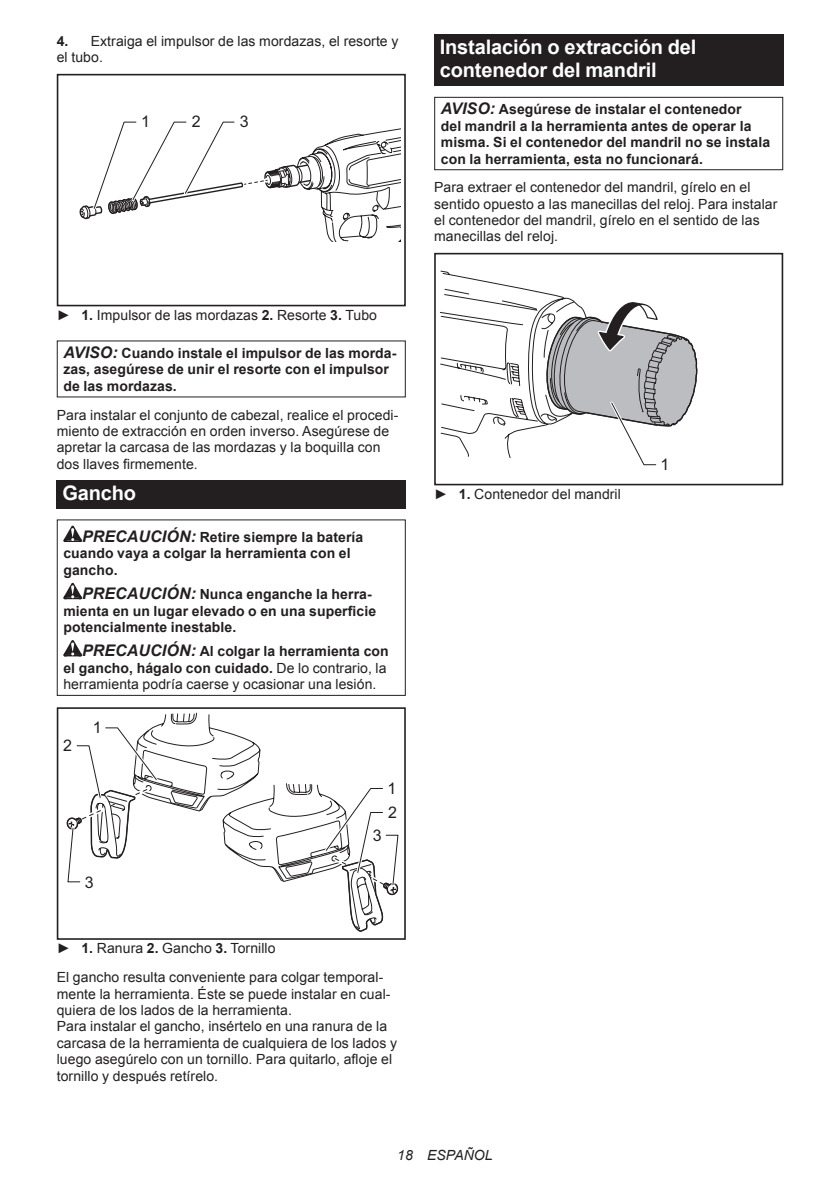
<style>
.page{position:relative;width:840px;height:1191px;background:#fff}
.page>*{position:absolute;margin:0;border:0;box-sizing:border-box;transform-origin:0 0}
.t1{font:700 20px/23.4px "Arial";letter-spacing:-.01em;color:#fff}
.t2{font:16px/24.2px "Arial";color:#231f20}
.t3{font:14px/16.4px "Arial";letter-spacing:.005em;color:#231f20}
.t4{font:700 14px/16.4px "Arial";letter-spacing:.005em;color:#231f20}
.t5{font:italic 14px "Arial";letter-spacing:.005em;color:#231f20}
.s1{font-weight:700}
.s2{font-style:italic;font-size:16px}
.s3{font-weight:700;font-style:italic;font-size:16px}
</style>
<div class="page">
<div style="left:57px;top:74px;width:348px;height:232px;border:2px solid #231f20"></div>
<svg style="left:79px;top:121px;width:321px;height:120px"></svg>
<div style="left:57px;top:480px;width:348px;height:28px;background:#231f20"></div>
<svg style="left:63px;top:525px;width:19px;height:17px"></svg>
<svg style="left:63px;top:583px;width:19px;height:16px"></svg>
<svg style="left:63px;top:640px;width:19px;height:16px"></svg>
<div style="left:57px;top:519px;width:348px;height:177px;border:1px solid #231f20"></div>
<div style="left:57px;top:707px;width:348px;height:232px;border:2px solid #231f20"></div>
<svg style="left:66px;top:712px;width:333px;height:220px"></svg>
<div style="left:434px;top:34px;width:348px;height:52px;background:#231f20"></div>
<div style="left:434px;top:97px;width:348px;height:73px;border:1px solid #231f20"></div>
<div style="left:434px;top:253px;width:348px;height:232px;border:2px solid #231f20"></div>
<svg style="left:440px;top:270px;width:257px;height:196px"></svg>
<p class="t3" style="left:57px;top:33px;width:343px"><span class="s1">4.</span> Extraiga el impulsor de las mordazas, el resorte y el tubo.</p>
<p class="t2" style="left:141px;top:110px;width:10px">1</p>
<p class="t2" style="left:192px;top:110px;width:10px">2</p>
<p class="t2" style="left:240px;top:110px;width:10px">3</p>
<p class="t3" style="left:57px;top:307px;width:322px">► <span class="s1">1.</span> Impulsor de las mordazas <span class="s1">2.</span> Resorte <span class="s1">3.</span> Tubo</p>
<p class="t4" style="left:63px;top:345px;width:334px"><span class="s2">AVISO:</span> Cuando instale el impulsor de las morda&shy;zas, asegúrese de unir el resorte con el impulsor de las mordazas.</p>
<p class="t3" style="left:57px;top:406px;width:343px">Para instalar el conjunto de cabezal, realice el procedi&shy;miento de extracción en orden inverso. Asegúrese de apretar la carcasa de las mordazas y la boquilla con dos llaves firmemente.</p>
<h1 class="t1" style="left:62px;top:482px;width:75px">Gancho</h1>
<p class="t4" style="left:63px;top:529px;width:301px;text-indent:19px"><span class="s2">PRECAUCIÓN:</span> Retire siempre la batería cuando vaya a colgar la herramienta con el gancho.</p>
<p class="t4" style="left:63px;top:586px;width:314px;text-indent:19px"><span class="s2">PRECAUCIÓN:</span> Nunca enganche la herra&shy;mienta en un lugar elevado o en una superficie potencialmente inestable.</p>
<p class="t3" style="left:63px;top:643px;width:327px;text-indent:19px"><span class="s3">PRECAUCIÓN:</span> <span class="s1">Al colgar la herramienta con el gancho, hágalo con cuidado.</span> De lo contrario, la herramienta podría caerse y ocasionar una lesión.</p>
<p class="t2" style="left:93px;top:716px;width:10px">1</p>
<p class="t2" style="left:63px;top:733px;width:10px">2</p>
<p class="t2" style="left:387px;top:776px;width:11px">1<br>2</p>
<p class="t2" style="left:85px;top:870px;width:10px">3</p>
<p class="t2" style="left:372px;top:823px;width:10px">3</p>
<p class="t3" style="left:57px;top:934px;width:328px;line-height:28.8px">► <span class="s1">1.</span> Ranura <span class="s1">2.</span> Gancho <span class="s1">3.</span> Tornillo<br>El gancho resulta conveniente para colgar temporal-</p>
<p class="t3" style="left:57px;top:985px;width:341px">mente la herramienta. Éste se puede instalar en cual&shy;quiera de los lados de la herramienta.<br>Para instalar el gancho, insértelo en una ranura de la carcasa de la herramienta de cualquiera de los lados y luego asegúrelo con un tornillo. Para quitarlo, afloje el tornillo y después retírelo.</p>
<h1 class="t1" style="left:439px;top:36px;width:258px">Instalación o extracción del contenedor del mandril</h1>
<p class="t4" style="left:440px;top:102px;width:331px"><span class="s2">AVISO:</span> Asegúrese de instalar el contenedor<br>del mandril a la herramienta antes de operar la misma. Si el contenedor del mandril no se instala con la herramienta, esta no funcionará.</p>
<p class="t3" style="left:434px;top:179px;width:344px">Para extraer el contenedor del mandril, gírelo en el sentido opuesto a las manecillas del reloj. Para instalar el contenedor del mandril, gírelo en el sentido de las manecillas del reloj.</p>
<p class="t3" style="left:434px;top:486px;width:188px">► <span class="s1">1.</span> Contenedor del mandril</p>
<p class="t2" style="left:660px;top:452px;width:10px">1</p>
<p class="t5" style="left:397px;top:1146px;width:97px">18 ESPAÑOL</p>
</div>
